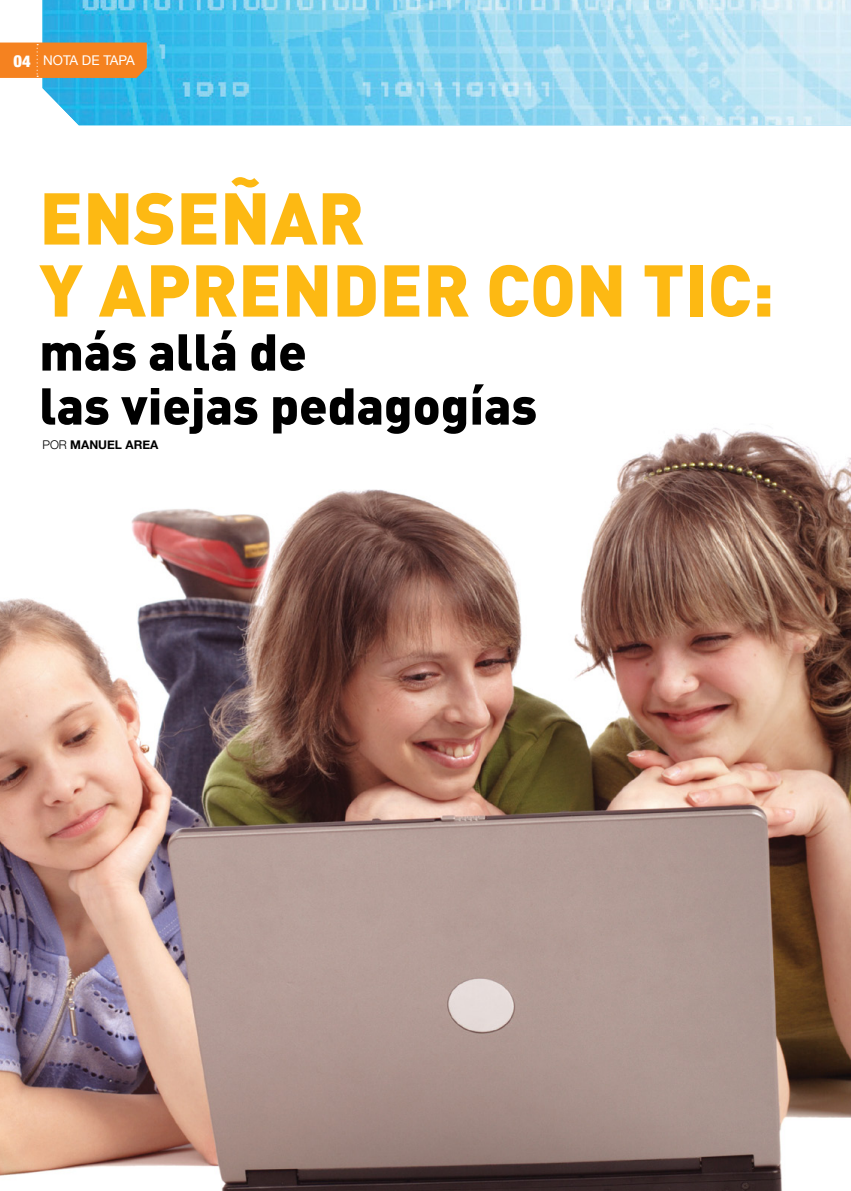
<style>
.page{position:relative;width:851px;height:1191px;background:#fff}
.page>*{position:absolute;margin:0;border:0;box-sizing:border-box;transform-origin:0 0}
.t1{font:900 72px/72px "DIN";color:#fdb913}
.t2{font:900 51px/54px "DIN";color:#000}
.t3{font:13.35px "Helvetica Neue";color:#fff}
.t4{font:700 12px "Helvetica Neue";color:#000}
.s1{font-weight:900;font-stretch:condensed;font-size:16.5px}
.s2{font-weight:300}
</style>
<div class="page">
<img style="left:0;top:428px;width:850px;height:763px">
<img style="left:43px;top:0;width:807px;height:125px">
<div style="left:0;top:43px;width:147px;height:35px;background:#f58220"></div>
<p class="t3" style="left:13px;top:53px;width:99px"><span class="s1">04</span> NOTA DE TAPA</p>
<h1 class="t1" style="left:39px;top:179px;width:279px">Enseñar y aprender</h1>
<h1 class="t1" style="left:486px;top:251px;width:290px">con TIC:</h1>
<p class="t2" style="left:39px;top:322px;width:499px">más allá de<br>las viejas pedagogías</p>
<p class="t4" style="left:42px;top:437px;width:48px"><span class="s2">POR</span> MANUEL</p>
<p class="t4" style="left:125px;top:437px;width:18px">AREA</p>
</div>
